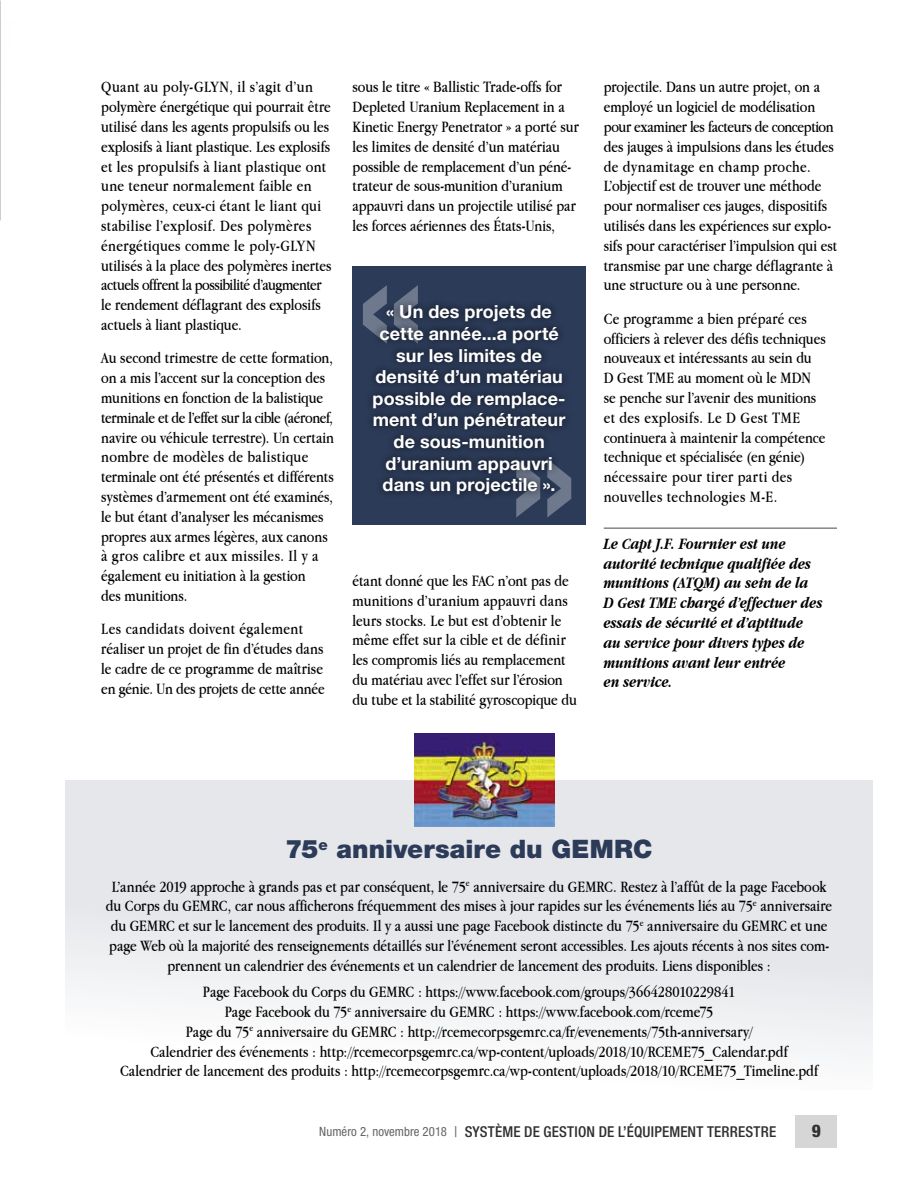
<style>
.page{position:relative;width:918px;height:1188px;background:#fff}
.page>*{position:absolute;margin:0;border:0;box-sizing:border-box;transform-origin:0 0}
.t1{font:900 25.5px "Helvetica Neue LT Std";letter-spacing:.005em;color:#2c3b58}
.t2{font:700 18px/21.6px "Helvetica Neue LT Std";letter-spacing:.005em;color:#fff;text-align:center}
.t3{font:800 condensed 17.55px "Helvetica Neue LT Std";color:#303030}
.Body{font:16.5px/19.8px "Apple Garamond";color:#000}
.End_of_Article_Autho{font:italic 700 16.5px/19.8px "Apple Garamond";color:#000}
.t4{font:500 condensed 15px "Helvetica Neue LT Std";letter-spacing:.01em;color:#303030}
.s1{font-weight:400;font-size:12.75px;color:#656565}
.s2{font-weight:400;color:#656565}
</style>
<div class="page">
<div style="left:796px;top:1115px;width:41px;height:33px;background:#d6d6d6"></div>
<img style="left:0;top:18px;width:1px;height:199px">
<hr style="left:604px;top:528px;width:233px;height:1px;background:#484848">
<div style="left:352px;top:266px;width:234px;height:259px;background:#2c3b58"></div>
<svg style="left:516px;top:503px;width:50px;height:15px"></svg>
<svg style="left:363px;top:285px;width:55px;height:42px"></svg>
<div style="left:366px;top:298px;width:207px;height:205px;background:#000;opacity:.75"></div>
<div style="left:65px;top:780px;width:808px;height:310px;background:linear-gradient(to bottom,#dfe1e6,#fafafb)"></div>
<img style="left:415px;top:733px;width:140px;height:94px">
<p class="Body" style="left:101px;top:77px;width:232px">Quant au poly-GLYN, il s’agit d’un polymère énergétique qui pourrait être utilisé dans les agents propulsifs ou les explosifs à liant plastique. Les explosifs et les propulsifs à liant plastique ont une teneur normalement faible en polymères, ceux‑ci étant le liant qui stabilise l’explosif. Des polymères énergétiques comme le poly-GLYN utilisés à la place des polymères inertes actuels offrent la possibilité d’augmenter le rendement déflagrant des explosifs actuels à liant plastique.</p>
<p class="Body" style="left:101px;top:348px;width:234px">Au second trimestre de cette formation, on a mis l’accent sur la conception des munitions en fonction de la balistique terminale et de l’effet sur la cible (aéronef, navire ou véhicule terrestre). Un certain nombre de modèles de balistique terminale ont été présentés et différents systèmes d’armement ont été examinés, le but étant d’analyser les mécanismes propres aux armes légères, aux canons à gros calibre et aux missiles. Il y a également eu initiation à la gestion<br>des munitions.</p>
<p class="Body" style="left:101px;top:619px;width:225px">Les candidats doivent également réaliser un projet de fin d’études dans le cadre de ce programme de maîtrise en génie. Un des projets de cette année</p>
<p class="Body" style="left:352px;top:77px;width:228px">sous le titre « Ballistic Trade-offs for Depleted Uranium Replacement in a Kinetic Energy Penetrator » a porté sur les limites de densité d’un matériau possible de remplacement d’un péné‑ trateur de sous-munition d’uranium appauvri dans un projectile utilisé par les forces aériennes des États-Unis,</p>
<h2 class="t2" style="left:373px;top:301px;width:194px">« Un des projets de cette année...a porté sur les limites de densité d’un matériau possible de remplace&shy;ment d’un pénétrateur de sous-munition d’uranium appauvri dans un projectile ».</h2>
<p class="Body" style="left:352px;top:570px;width:226px">étant donné que les FAC n’ont pas de munitions d’uranium appauvri dans leurs stocks. Le but est d’obtenir le même effet sur la cible et de définir les compromis liés au remplacement du matériau avec l’effet sur l’érosion du tube et la stabilité gyroscopique du</p>
<p class="Body" style="left:604px;top:77px;width:235px">projectile. Dans un autre projet, on a employé un logiciel de modélisation pour examiner les facteurs de conception des jauges à impulsions dans les études de dynamitage en champ proche.<br>L’objectif est de trouver une méthode pour normaliser ces jauges, dispositifs utilisés dans les expériences sur explo‑ sifs pour caractériser l’impulsion qui est transmise par une charge déflagrante à une structure ou à une personne.</p>
<p class="Body" style="left:604px;top:308px;width:224px">Ce programme a bien préparé ces officiers à relever des défis techniques nouveaux et intéressants au sein du D Gest TME au moment où le MDN se penche sur l’avenir des munitions et des explosifs. Le D Gest TME continuera à maintenir la compétence technique et spécialisée (en génie) nécessaire pour tirer parti des nouvelles technologies M‑E.</p>
<p class="End_of_Article_Autho" style="left:604px;top:533px;width:220px">Le Capt J.F. Fournier est une autorité technique qualifiée des munitions (ATQM) au sein de la<br>D Gest TME chargé d’effectuer des essais de sécurité et d’aptitude au service pour divers types de munitions avant leur entrée<br>en service.</p>
<h1 class="t1" style="left:286px;top:834px;width:369px">75<sup>e</sup> anniversaire du GEMRC</h1>
<p class="Body" style="left:106px;top:876px;width:728px;text-align:center">L’année 2019 approche à grands pas et par conséquent, le 75<sup>e</sup> anniversaire du GEMRC. Restez à l’affût de la page Facebook du Corps du GEMRC, car nous afficherons fréquemment des mises à jour rapides sur les événements liés au 75<sup>e</sup> anniversaire du GEMRC et sur le lancement des produits. Il y a aussi une page Facebook distincte du 75<sup>e</sup> anniversaire du GEMRC et une page Web où la majorité des renseignements détaillés sur l’événement seront accessibles. Les ajouts récents à nos sites com‑ prennent un calendrier des événements et un calendrier de lancement des produits. Liens disponibles :</p>
<p class="Body" style="left:203px;top:982px;width:534px">Page Facebook du Corps du GEMRC : https://www.facebook.com/groups/366428010229841</p>
<p class="Body" style="left:225px;top:1002px;width:490px">Page Facebook du 75<sup>e</sup> anniversaire du GEMRC : https://www.facebook.com/rceme75</p>
<p class="Body" style="left:186px;top:1021px;width:568px">Page du 75<sup>e</sup> anniversaire du GEMRC : http://rcemecorpsgemrc.ca/fr/evenements/75th-anniversary/</p>
<p class="Body" style="left:151px;top:1041px;width:639px">Calendrier des événements : http://rcemecorpsgemrc.ca/wp-content/uploads/2018/10/RCEME75_Calendar.pdf</p>
<p class="Body" style="left:120px;top:1061px;width:700px">Calendrier de lancement des produits : http://rcemecorpsgemrc.ca/wp-content/uploads/2018/10/RCEME75_Timeline.pdf</p>
<p class="t4" style="left:319px;top:1123px;width:458px"><span class="s1">Numéro 2, novembre 2018</span> <span class="s2">|</span> SYSTÈME DE GESTION DE L’ÉQUIPEMENT TERRESTRE</p>
<p class="t3" style="left:812px;top:1120px;width:11px">9</p>
</div>
